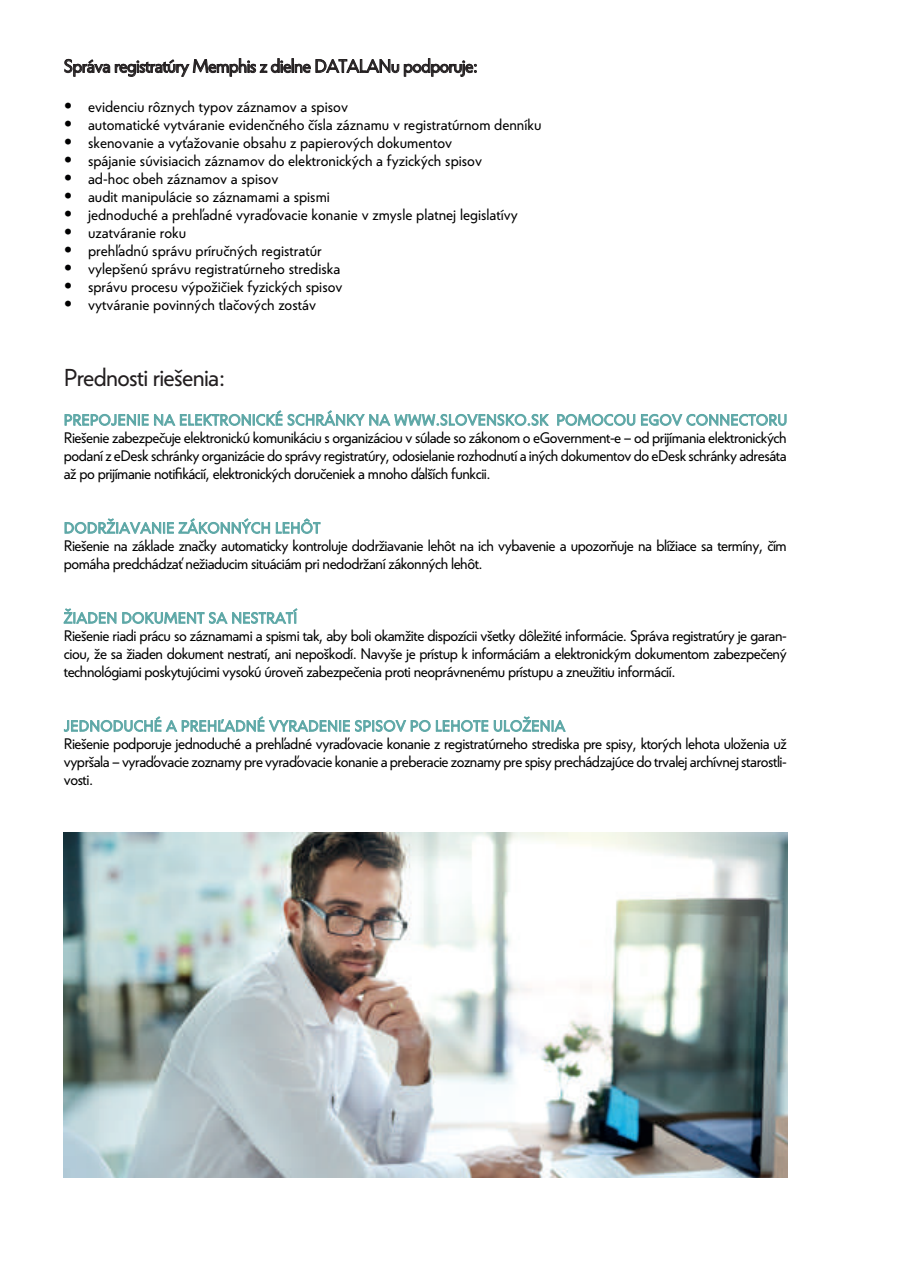
<style>
.page{position:relative;width:906px;height:1263px;background:#fff}
.page>*{position:absolute;margin:0;border:0;box-sizing:border-box;transform-origin:0 0}
.t1{font:24px "Corsica SX";letter-spacing:-.03em;color:#231f20}
.t2{font:18px "Corsica SX";letter-spacing:-.03em;color:#231f20}
.t3{font:15px/18px "Corsica SX";color:#000001;text-align:justify}
.t4{font:15px/18px "Corsica SX";letter-spacing:-.03em;color:#000001}
.t5{font:15px "Corsica SX";letter-spacing:.015em;color:#5ca7a6}
.s1{font-size:18px}
</style>
<div class="page">
<img style="left:64px;top:832px;width:723px;height:346px">
<svg style="left:64px;top:58px;width:413px;height:19px"></svg>
<svg style="left:65px;top:410px;width:217px;height:16px"></svg>
<svg style="left:288px;top:410px;width:261px;height:16px"></svg>
<svg style="left:557px;top:414px;width:78px;height:12px"></svg>
<svg style="left:641px;top:414px;width:145px;height:12px"></svg>
<svg style="left:65px;top:518px;width:205px;height:16px"></svg>
<svg style="left:276px;top:518px;width:44px;height:16px"></svg>
<svg style="left:63px;top:608px;width:53px;height:16px"></svg>
<svg style="left:122px;top:608px;width:175px;height:16px"></svg>
<svg style="left:64px;top:716px;width:424px;height:16px"></svg>
<svg style="left:494px;top:716px;width:72px;height:16px"></svg>
<p class="t2" style="left:64px;top:55px;width:415px">Správa registratúry Memphis z dielne DATALANu podporuje:</p>
<p class="t3" style="left:64px;top:98px;width:286px"><span class="s1">•</span> evidenciu rôznych typov záznamov a spisov</p>
<p class="t3" style="left:64px;top:116px;width:479px"><span class="s1">•</span> automatické vytváranie evidenčného čísla záznamu v registratúrnom denníku</p>
<p class="t3" style="left:64px;top:134px;width:390px"><span class="s1">•</span> skenovanie a vyťažovanie obsahu z papierových dokumentov</p>
<p class="t3" style="left:64px;top:152px;width:420px"><span class="s1">•</span> spájanie súvisiacich záznamov do elektronických a fyzických spisov</p>
<p class="t3" style="left:64px;top:170px;width:216px"><span class="s1">•</span> ad-hoc obeh záznamov a spisov</p>
<p class="t3" style="left:64px;top:188px;width:268px"><span class="s1">•</span> audit manipulácie so záznamami a spismi</p>
<p class="t3" style="left:64px;top:206px;width:456px"><span class="s1">•</span> jednoduché a prehľadné vyraďovacie konanie v zmysle platnej legislatívy</p>
<p class="t3" style="left:64px;top:224px;width:124px"><span class="s1">•</span> uzatváranie roku</p>
<p class="t3" style="left:64px;top:242px;width:259px"><span class="s1">•</span> prehľadnú správu príručných registratúr</p>
<p class="t3" style="left:64px;top:260px;width:278px"><span class="s1">•</span> vylepšenú správu registratúrneho strediska</p>
<p class="t3" style="left:64px;top:278px;width:280px"><span class="s1">•</span> správu procesu výpožičiek fyzických spisov</p>
<p class="t3" style="left:64px;top:296px;width:254px"><span class="s1">•</span> vytváranie povinných tlačových zostáv</p>
<h1 class="t1" style="left:64px;top:362px;width:163px">Prednosti riešenia:</h1>
<p class="t5" style="left:64px;top:411px;width:725px">PREPOJENIE NA ELEKTRONICKÉ SCHRÁNKY NA WWW.SLOVENSKO.SK POMOCOU EGOV CONNECTORU</p>
<p class="t3" style="left:64px;top:429px;width:724px">Riešenie zabezpečuje elektronickú komunikáciu s organizáciou v súlade so zákonom o eGovernment-e – od prijímania elektronických podaní z eDesk schránky organizácie do správy registratúry, odosielanie rozhodnutí a iných dokumentov do eDesk schránky adresáta až po prijímanie notifikácií, elektronických doručeniek a mnoho ďalších funkcii.</p>
<p class="t5" style="left:64px;top:519px;width:258px">DODRŽIAVANIE ZÁKONNÝCH LEHÔT</p>
<p class="t4" style="left:64px;top:537px;width:724px">Riešenie na základe značky automaticky kontroluje dodržiavanie lehôt na ich vybavenie a upozorňuje na blížiace sa termíny, čím pomáha predchádzať nežiaducim situáciám pri nedodržaní zákonných lehôt.</p>
<p class="t5" style="left:64px;top:609px;width:235px">ŽIADEN DOKUMENT SA NESTRATÍ</p>
<p class="t3" style="left:64px;top:627px;width:724px">Riešenie riadi prácu so záznamami a spismi tak, aby boli okamžite dispozícii všetky dôležité informácie. Správa registratúry je garan&shy;ciou, že sa žiaden dokument nestratí, ani nepoškodí. Navyše je prístup k informáciám a elektronickým dokumentom zabezpečený technológiami poskytujúcimi vysokú úroveň zabezpečenia proti neoprávnenému prístupu a zneužitiu informácií.</p>
<p class="t5" style="left:64px;top:717px;width:503px">JEDNODUCHÉ A PREHĽADNÉ VYRADENIE SPISOV PO LEHOTE ULOŽENIA</p>
<p class="t3" style="left:64px;top:735px;width:724px">Riešenie podporuje jednoduché a prehľadné vyraďovacie konanie z registratúrneho strediska pre spisy, ktorých lehota uloženia už vypršala – vyraďovacie zoznamy pre vyraďovacie konanie a preberacie zoznamy pre spisy prechádzajúce do trvalej archívnej starostli&shy;vosti.</p>
</div>
